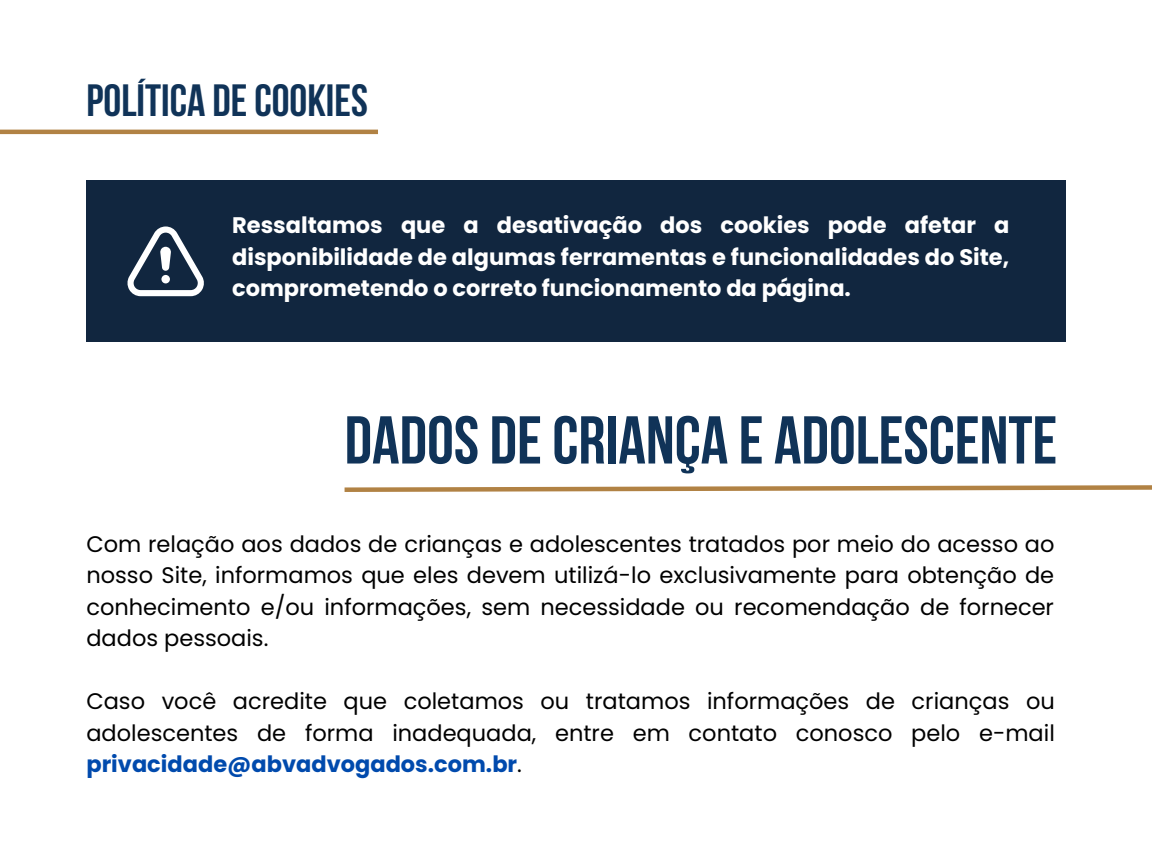
<style>
.page{position:relative;width:1152px;height:864px;background:#fff}
.page>*{position:absolute;margin:0;border:0;box-sizing:border-box;transform-origin:0 0}
.t1{font:700 67.5px "Bebas Neue";color:#103358}
.t2{font:700 45px "Bebas Neue";color:#103358}
.t3{font:22.5px/31.5px "Poppins";color:#000;text-align:justify}
.t4{font:700 22.5px/31.5px "Poppins";color:#fff;text-align:justify}
.s1{font-weight:700;color:#004aad}
</style>
<div class="page">
<hr style="left:0;top:130px;width:378px;height:4px;background:#b18244">
<div style="left:86px;top:180px;width:979px;height:162px;background:#11263f"></div>
<svg style="left:127px;top:227px;width:77px;height:69px"></svg>
<svg style="left:344px;top:485px;width:808px;height:7px"></svg>
<p class="t2" style="left:86px;top:82px;width:283px">POLÍTICA DE COOKIES</p>
<p class="t4" style="left:232px;top:210px;width:779px">Ressaltamos que a desativação dos cookies pode afetar a disponibilidade de algumas ferramentas e funcionalidades do Site, comprometendo o correto funcionamento da página.</p>
<p class="t1" style="left:345px;top:413px;width:714px">DADOS DECRIANÇA E ADOLESCENTE</p>
<p class="t3" style="left:86px;top:528px;width:970px">Com relação aos dados de crianças e adolescentes tratados por meio do acesso ao nosso Site, informamos que eles devem utilizá-lo exclusivamente para obtenção de conhecimento e/ou informações, sem necessidade ou recomendação de fornecer dados pessoais.</p>
<p class="t3" style="left:86px;top:685px;width:970px">Caso você acredite que coletamos ou tratamos informações de crianças ou adolescentes de forma inadequada, entre em contato conosco pelo e-mail <span class="s1">privacidade@abvadvogados.com.br</span>.</p>
</div>
